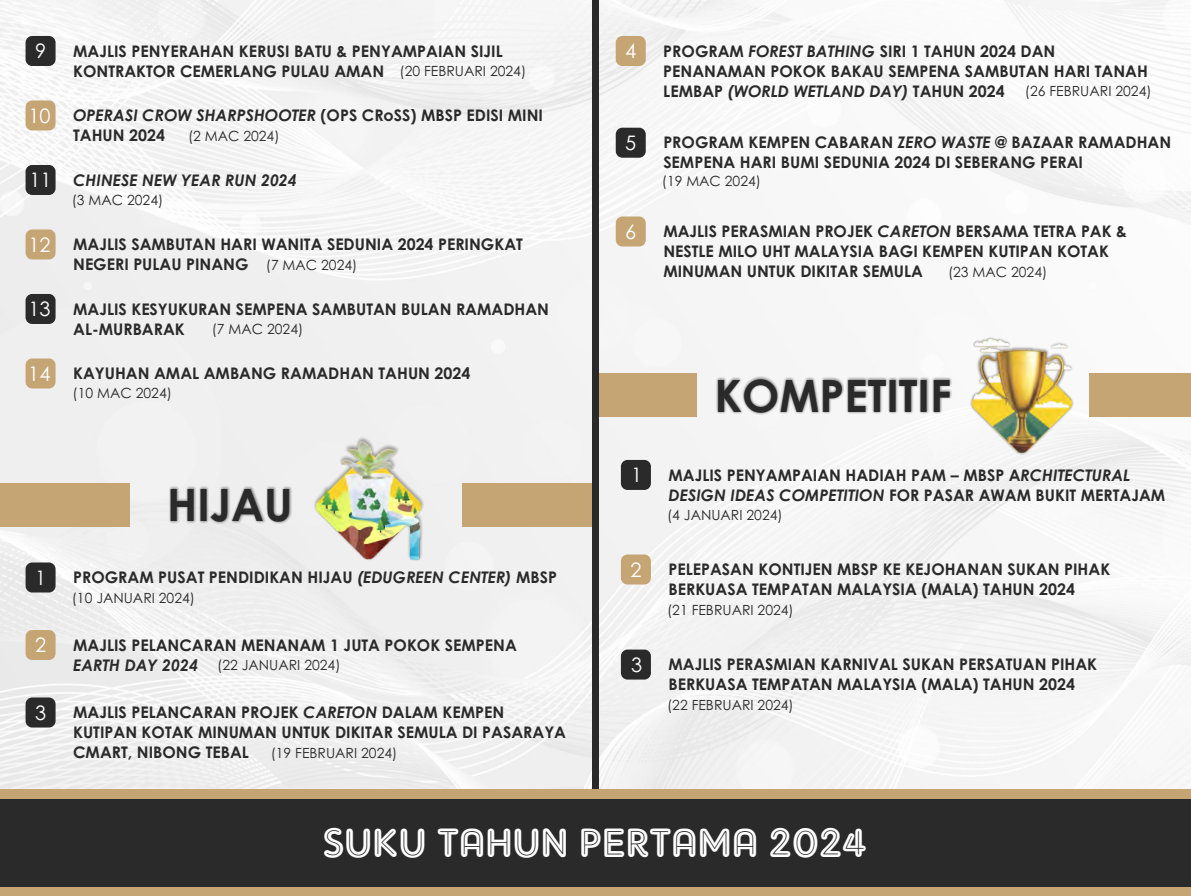
<style>
.page{position:relative;width:1191px;height:896px;background:#fff}
.page>*{position:absolute;margin:0;border:0;box-sizing:border-box;transform-origin:0 0}
.t1{font:700 44.6px "Century Gothic";color:#2a2a2a}
.t2{font:40px "Adam Gorry Inline";color:#fff}
.t3{font:20px "Century Gothic";color:#fff}
.t4{font:700 16px/20px "Century Gothic";color:#2a2a2a}
.t5{font:italic 700 16px "Century Gothic";color:#2a2a2a}
.t6{font:14px "Century Gothic";color:#2a2a2a}
.s1{font-weight:400;font-size:14px}
.s2{font-weight:400;font-size:20px;color:#fff}
.s3{font-style:italic}
.s4{font-weight:400;font-style:normal;font-size:20px;color:#fff}
.s5{font-weight:700;font-style:italic;font-size:16px}
</style>
<div class="page">
<img style="left:0;top:0;width:1190px;height:788px">
<div style="left:0;top:788px;width:1190px;height:108px;background:#c6a575"></div>
<div style="left:0;top:799px;width:1190px;height:87px;background:#2a2a2a"></div>
<div style="left:713px;top:374px;width:241px;height:44px;background:#231f20;opacity:.49"></div>
<div style="left:968px;top:335px;width:108px;height:123px;background:#231f20;opacity:.49"></div>
<img style="left:973px;top:340px;width:98px;height:113px">
<div style="left:26px;top:36px;width:30px;height:30px;background:#2a2a2a;border-radius:7px"></div>
<div style="left:26px;top:100px;width:30px;height:30px;background:#c6a575;border-radius:7px"></div>
<div style="left:26px;top:165px;width:30px;height:30px;background:#2a2a2a;border-radius:7px"></div>
<div style="left:26px;top:229px;width:30px;height:30px;background:#c6a575;border-radius:7px"></div>
<div style="left:26px;top:294px;width:30px;height:30px;background:#2a2a2a;border-radius:7px"></div>
<div style="left:26px;top:358px;width:30px;height:30px;background:#c6a575;border-radius:7px"></div>
<div style="left:166px;top:484px;width:128px;height:43px;background:#231f20;opacity:.49"></div>
<div style="left:311px;top:436px;width:114px;height:128px;background:#231f20;opacity:.49"></div>
<img style="left:316px;top:441px;width:104px;height:118px">
<div style="left:0;top:483px;width:130px;height:43px;background:#c6a575"></div>
<div style="left:461px;top:483px;width:130px;height:43px;background:#c6a575"></div>
<div style="left:26px;top:562px;width:30px;height:30px;background:#2a2a2a;border-radius:7px"></div>
<div style="left:26px;top:697px;width:30px;height:30px;background:#2a2a2a;border-radius:7px"></div>
<div style="left:26px;top:630px;width:30px;height:30px;background:#c6a575;border-radius:7px"></div>
<div style="left:616px;top:36px;width:30px;height:30px;background:#c6a575;border-radius:7px"></div>
<div style="left:616px;top:128px;width:30px;height:30px;background:#2a2a2a;border-radius:7px"></div>
<div style="left:616px;top:216px;width:30px;height:30px;background:#c6a575;border-radius:7px"></div>
<div style="left:595px;top:374px;width:101px;height:43px;background:#c6a575"></div>
<div style="left:1089px;top:374px;width:101px;height:43px;background:#c6a575"></div>
<div style="left:591px;top:0;width:7px;height:788px;background:#2a2a2a"></div>
<div style="left:621px;top:460px;width:30px;height:30px;background:#2a2a2a;border-radius:7px"></div>
<div style="left:621px;top:554px;width:30px;height:30px;background:#c6a575;border-radius:7px"></div>
<div style="left:621px;top:649px;width:30px;height:30px;background:#2a2a2a;border-radius:7px"></div>
<p class="t3" style="left:35px;top:43px;width:13px">9</p>
<p class="t4" style="left:73px;top:42px;width:454px">MAJLIS PENYERAHAN KERUSI BATU &amp; PENYAMPAIAN SIJIL<br>KONTRAKTOR CEMERLANG PULAU AMAN <span class="s1">(20 FEBRUARI 2024)</span></p>
<p class="t4" style="left:73px;top:107px;width:471px;text-indent:-45px"><span class="s2">10</span> <span class="s3">OPERASI CROW SHARPSHOOTER</span> (OPS CRoSS) MBSP EDISI MINI<br>TAHUN 2024</p>
<p class="t6" style="left:188px;top:130px;width:93px">(2 MAC 2024)</p>
<p class="t5" style="left:30px;top:174px;width:269px"><span class="s4">11</span> CHINESE NEW YEAR RUN 2024</p>
<p class="t6" style="left:72px;top:195px;width:93px">(3 MAC 2024)</p>
<p class="t4" style="left:73px;top:236px;width:451px;text-indent:-45px"><span class="s2">12</span> MAJLIS SAMBUTAN HARI WANITA SEDUNIA 2024 PERINGKAT<br>NEGERI PULAU PINANG <span class="s1">(7 MAC 2024)</span></p>
<p class="t4" style="left:73px;top:300px;width:477px;text-indent:-45px"><span class="s2">13</span> MAJLIS KESYUKURAN SEMPENA SAMBUTAN BULAN RAMADHAN<br>AL-MURBARAK</p>
<p class="t6" style="left:212px;top:324px;width:93px">(7 MAC 2024)</p>
<p class="t4" style="left:28px;top:365px;width:443px"><span class="s2">14</span> KAYUHAN AMAL AMBANG RAMADHAN TAHUN 2024</p>
<p class="t6" style="left:73px;top:387px;width:101px">(10 MAC 2024)</p>
<h1 class="t1" style="left:167px;top:488px;width:127px">HIJAU</h1>
<p class="t3" style="left:35px;top:570px;width:13px">1</p>
<p class="t4" style="left:73px;top:569px;width:485px">PROGRAM PUSAT PENDIDIKAN HIJAU <span class="s3">(EDUGREEN CENTER)</span> MBSP</p>
<p class="t6" style="left:72px;top:592px;width:125px">(10 JANUARI 2024)</p>
<p class="t3" style="left:35px;top:637px;width:13px">2</p>
<p class="t4" style="left:73px;top:636px;width:445px">MAJLIS PELANCARAN MENANAM 1 JUTA POKOK SEMPENA</p>
<p class="t6" style="left:73px;top:660px;width:269px"><span class="s5">EARTH DAY 2024</span> (22 JANUARI 2024)</p>
<p class="t3" style="left:35px;top:704px;width:13px">3</p>
<p class="t4" style="left:73px;top:704px;width:494px">MAJLIS PELANCARAN PROJEK <span class="s3">CARETON</span> DALAM KEMPEN<br>KUTIPAN KOTAK MINUMAN UNTUK DIKITAR SEMULA DI PASARAYA<br>CMART, NIBONG TEBAL</p>
<p class="t6" style="left:271px;top:747px;width:128px">(19 FEBRUARI 2024)</p>
<p class="t3" style="left:625px;top:43px;width:13px">4</p>
<p class="t4" style="left:663px;top:42px;width:486px">PROGRAM <span class="s3">FOREST BATHING</span> SIRI 1 TAHUN 2024 DAN<br>PENANAMAN POKOK BAKAU SEMPENA SAMBUTAN HARI TANAH<br>LEMBAP <span class="s3">(WORLD WETLAND DAY)</span> TAHUN 2024</p>
<p class="t6" style="left:1025px;top:86px;width:128px">(26 FEBRUARI 2024)</p>
<p class="t3" style="left:625px;top:135px;width:13px">5</p>
<p class="t4" style="left:663px;top:134px;width:509px">PROGRAM KEMPEN CABARAN <span class="s3">ZERO WASTE</span> @ BAZAAR RAMADHAN<br>SEMPENA HARI BUMI SEDUNIA 2024 DI SEBERANG PERAI</p>
<p class="t6" style="left:662px;top:175px;width:101px">(19 MAC 2024)</p>
<p class="t3" style="left:625px;top:224px;width:13px">6</p>
<p class="t4" style="left:663px;top:223px;width:465px">MAJLIS PERASMIAN PROJEK <span class="s3">CARETON</span> BERSAMA TETRA PAK &amp;<br>NESTLE MILO UHT MALAYSIA BAGI KEMPEN KUTIPAN KOTAK<br>MINUMAN UNTUK DIKITAR SEMULA</p>
<p class="t6" style="left:948px;top:266px;width:101px">( 23 MAC 2024)</p>
<h1 class="t1" style="left:714px;top:379px;width:238px">KOMPETITIF</h1>
<p class="t3" style="left:631px;top:467px;width:13px">1</p>
<p class="t4" style="left:668px;top:466px;width:498px">MAJLIS PENYAMPAIAN HADIAH PAM – MBSP A<span class="s3">RCHITECTURAL<br>DESIGN IDEAS COMPETITION</span> FOR PASAR AWAM BUKIT MERTAJAM</p>
<p class="t6" style="left:667px;top:510px;width:117px">(4 JANUARI 2024)</p>
<p class="t3" style="left:630px;top:562px;width:13px">2</p>
<p class="t4" style="left:668px;top:561px;width:443px">PELEPASAN KONTIJEN MBSP KE KEJOHANAN SUKAN PIHAK<br>BERKUASA TEMPATAN MALAYSIA (MALA) TAHUN 2024</p>
<p class="t6" style="left:667px;top:605px;width:128px">(21 FEBRUARI 2024)</p>
<p class="t3" style="left:631px;top:657px;width:13px">3</p>
<p class="t4" style="left:668px;top:656px;width:430px">MAJLIS PERASMIAN KARNIVAL SUKAN PERSATUAN PIHAK<br>BERKUASA TEMPATAN MALAYSIA (MALA) TAHUN 2024</p>
<p class="t6" style="left:667px;top:699px;width:128px">(22 FEBRUARI 2024)</p>
<h2 class="t2" style="left:323px;top:819px;width:545px">SUKU TAHUN PERTAMA 2024</h2>
</div>
